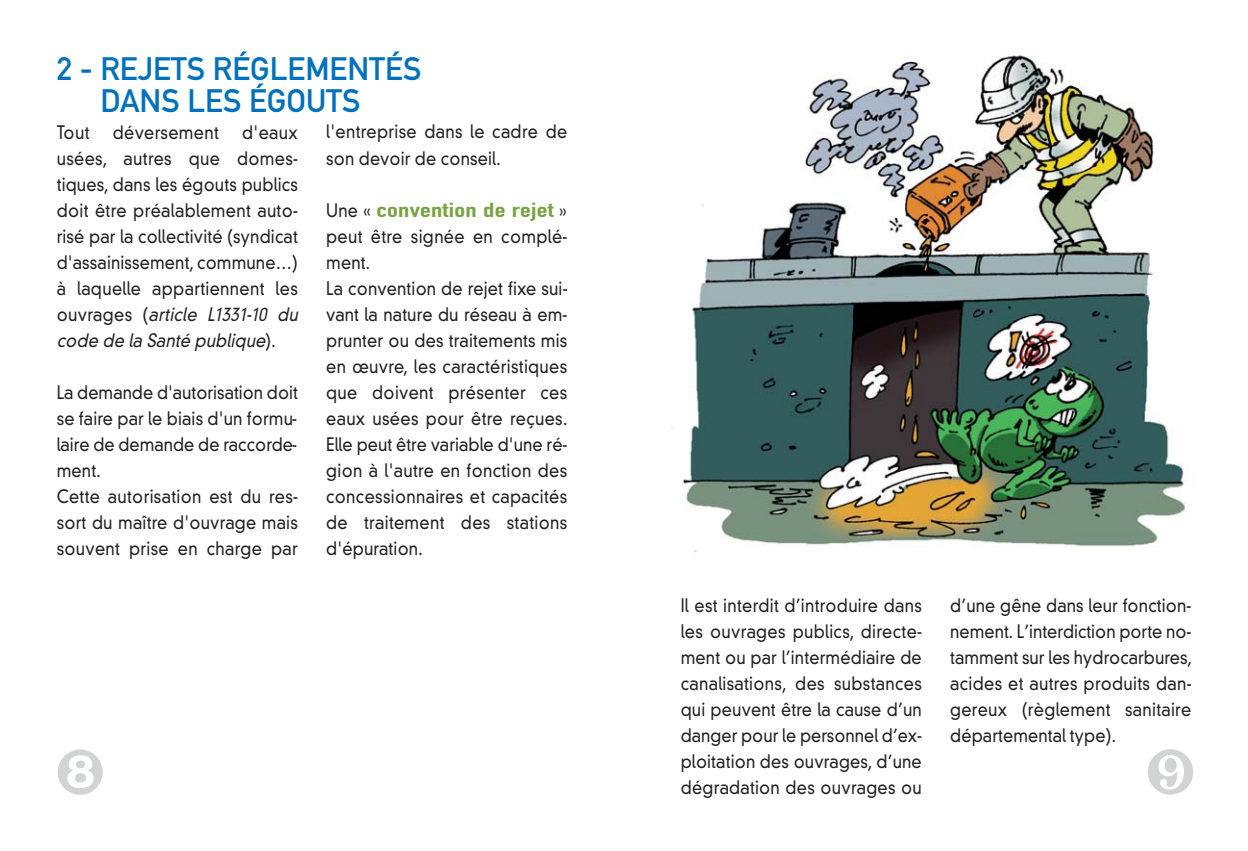
<style>
.page{position:relative;width:1248px;height:851px;background:#fff}
.page>*{position:absolute;margin:0;border:0;box-sizing:border-box;transform-origin:0 0}
.t1{font:32px/32px "DIN Mittelschrift";color:#0071bc}
.t2{font:20px "DIN Engschrift Alternate";letter-spacing:.01em;color:#79a342;scale:1.45 1}
.t3{font:300 18px/26px "DIN Neuzeit Grotesk";letter-spacing:.01em;color:#231f20;scale:.9 1}
.s1{color:#fff}
.s2{font-style:italic}
.s3{font-family:"DIN Neuzeit Grotesk";font-weight:300;font-size:18px;color:#231f20}
</style>
<div class="page">
<img style="left:671px;top:55px;width:515px;height:497px">
<h1 class="t1" style="left:57px;top:55px;width:366px">2 - REJETS RÉGLEMENTÉS<br><span class="s1">1 -</span> DANS LES ÉGOUTS</h1>
<p class="t3" style="left:57px;top:121px;width:273px;text-indent:185px">d'eaux usées, autres que domes&shy;tiques, dans les égouts publics doit être préalablement auto&shy;risé par la collectivité (syndicat d'assainissement, commune…) à laquelle appartiennent les o u v r a g e s ( <span class="s2">article L1331-10 du code de la Santé publique</span>) .</p>
<p class="t3" style="left:57px;top:381px;width:269px">La demande d'autorisation doit se faire par le biais d'un formu&shy;laire de demande de raccorde&shy;ment.<br>Cette autorisation est du res&shy;sort du maître d'ouvrage mais souvent prise en charge par</p>
<p class="t3" style="left:57px;top:121px;width:38px">Tout</p>
<p class="t3" style="left:113px;top:121px;width:119px">déversement</p>
<p class="t3" style="left:326px;top:121px;width:269px">l'entreprise dans le cadre de son devoir de conseil.</p>
<p class="t2" style="left:326px;top:202px;width:168px"><span class="s3">Une «</span> convention de rejet <span class="s3">»</span></p>
<p class="t3" style="left:326px;top:225px;width:269px">peut être signée en complé&shy;ment.<br>La convention de rejet fixe sui&shy;vant la nature du réseau à em&shy;prunter ou des traitements mis en œuvre, les caractéristiques que doivent présenter ces eaux usées pour être reçues.<br>Elle peut être variable d'une ré&shy;gion à l'autre en fonction des concessionnaires et capacités de traitement des stations d'épuration.</p>
<p class="t3" style="left:680px;top:594px;width:269px;text-align:justify">Il est interdit d’introduire dans les ouvrages publics, directe&shy;ment ou par l’intermédiaire de canalisations, des substances qui peuvent être la cause d’un danger pour le personnel d’ex&shy;ploitation des ouvrages, d’une dégradation des ouvrages ou</p>
<p class="t3" style="left:950px;top:594px;width:270px;text-align:justify">d’une gêne dans leur fonction&shy;nement. L’interdiction porte no&shy;tamment sur les hydrocarbures, acides et autres produits dan&shy;gereux (règlement sanitaire départemental type).</p>
</div>
